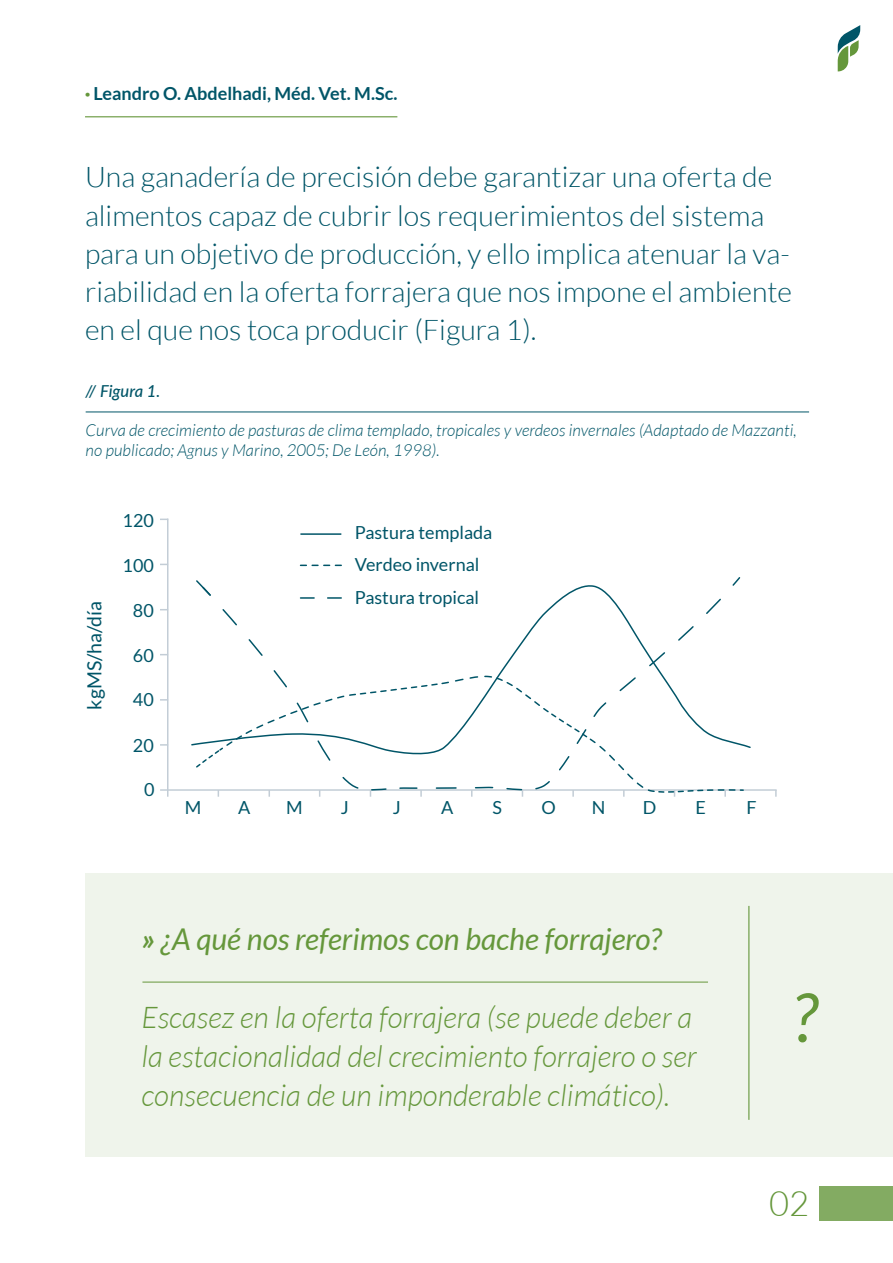
<style>
.page{position:relative;width:893px;height:1263px;background:#fff}
.page>*{position:absolute;margin:0;border:0;box-sizing:border-box;transform-origin:0 0}
.t1{font:italic 67.5px "Lato";color:#65973b}
.t2{font:300 34.5px "Lato";color:#65973b}
.t3{font:italic 300 30px/39px "Lato";color:#65973b}
.t4{font:italic 30px "Lato";color:#65973b}
.t5{font:300 28.5px/38.2px "Lato";color:#005568}
.t6{font:19.5px "Lato";color:#005568}
.t7{font:18px "Lato";color:#005568}
.t8{font:700 18px "Lato";color:#005568}
.t9{font:italic 300 16.5px/19.5px "Lato";letter-spacing:.005em;color:#005568}
.t10{font:italic 500 16.5px "Lato";color:#005568}
.s1{font-weight:900;color:#65973b}
.s2{font-weight:700}
</style>
<div class="page">
<div style="left:819px;top:1186px;width:74px;height:34px;background:#83ab62"></div>
<svg style="left:838px;top:25px;width:22px;height:46px"></svg>
<hr style="left:85px;top:116px;width:312px;height:1px;background:#65973b">
<div style="left:85px;top:873px;width:808px;height:284px;background:#eff4eb"></div>
<hr style="left:142px;top:982px;width:566px;height:1px;background:#65973b">
<hr style="left:748px;top:906px;width:1px;height:214px;background:#65973b">
<hr style="left:86px;top:412px;width:723px;height:1px;background:#005568">
<hr style="left:167px;top:519px;width:1px;height:278px;background:#c3cdd6">
<hr style="left:160px;top:789px;width:617px;height:2px;background:#c3cdd6">
<svg style="left:160px;top:744px;width:7px;height:2px"></svg>
<svg style="left:160px;top:699px;width:7px;height:2px"></svg>
<svg style="left:775px;top:791px;width:2px;height:6px"></svg>
<svg style="left:218px;top:758px;width:527px;height:35px"></svg>
<svg style="left:191px;top:583px;width:560px;height:175px"></svg>
<hr style="left:300px;top:533px;width:41px;height:2px;background:#005568">
<svg style="left:301px;top:565px;width:40px;height:1px"></svg>
<svg style="left:301px;top:597px;width:40px;height:2px"></svg>
<p class="t8" style="left:85px;top:83px;width:314px"><span class="s1">·</span> Leandro O. Abdelhadi, Méd. Vet. M.Sc.</p>
<p class="t5" style="left:85px;top:158px;width:709px">Una ganadería de precisión debe garantizar una oferta de alimentos capaz de cubrir los requerimientos del sistema para un objetivo de producción, y ello implica atenuar la va&shy;riabilidad en la oferta forrajera que nos impone el ambiente en el que nos toca producir (Figura 1).</p>
<p class="t10" style="left:86px;top:380px;width:76px">// Figura 1.</p>
<p class="t9" style="left:86px;top:421px;width:713px">Curva de crecimiento de pasturas de clima templado, tropicales y verdeos invernales (Adaptado de Mazzanti, no publicado; Agnus y Marino, 2005; De León, 1998).</p>
<p class="t6" style="left:83px;top:710px;width:110px;rotate:-90deg">kgMS/ha/día</p>
<p class="t7" style="left:123px;top:510px;width:33px">120</p>
<p class="t7" style="left:123px;top:555px;width:33px">100</p>
<p class="t7" style="left:133px;top:601px;width:22px">80</p>
<p class="t7" style="left:133px;top:645px;width:22px">60</p>
<p class="t7" style="left:133px;top:689px;width:22px">40</p>
<p class="t7" style="left:133px;top:736px;width:22px">20</p>
<p class="t7" style="left:144px;top:780px;width:12px">0</p>
<p class="t7" style="left:355px;top:522px;width:139px">Pastura templada</p>
<p class="t7" style="left:355px;top:555px;width:126px">Verdeo invernal</p>
<p class="t7" style="left:355px;top:587px;width:126px">Pastura tropical</p>
<p class="t7" style="left:185px;top:797px;width:18px">M</p>
<p class="t7" style="left:238px;top:797px;width:14px">A</p>
<p class="t7" style="left:286px;top:797px;width:18px">M</p>
<p class="t7" style="left:341px;top:797px;width:9px">J</p>
<p class="t7" style="left:393px;top:797px;width:9px">J</p>
<p class="t7" style="left:441px;top:797px;width:14px">A</p>
<p class="t7" style="left:493px;top:797px;width:11px">S</p>
<p class="t7" style="left:541px;top:797px;width:16px">O</p>
<p class="t7" style="left:592px;top:797px;width:15px">N</p>
<p class="t7" style="left:643px;top:797px;width:15px">D</p>
<p class="t7" style="left:695px;top:797px;width:12px">E</p>
<p class="t7" style="left:746px;top:797px;width:12px">F</p>
<p class="t4" style="left:141px;top:922px;width:522px"><span class="s2">»</span> ¿A qué nos referimos con bache forrajero?</p>
<p class="t3" style="left:141px;top:998px;width:557px">Escasez en la oferta forrajera (se puede deber a la estacionalidad del crecimiento forrajero o ser consecuencia de un imponderable climático).</p>
<p class="t1" style="left:792px;top:980px;width:26px">?</p>
<p class="t2" style="left:769px;top:1185px;width:42px">02</p>
</div>
